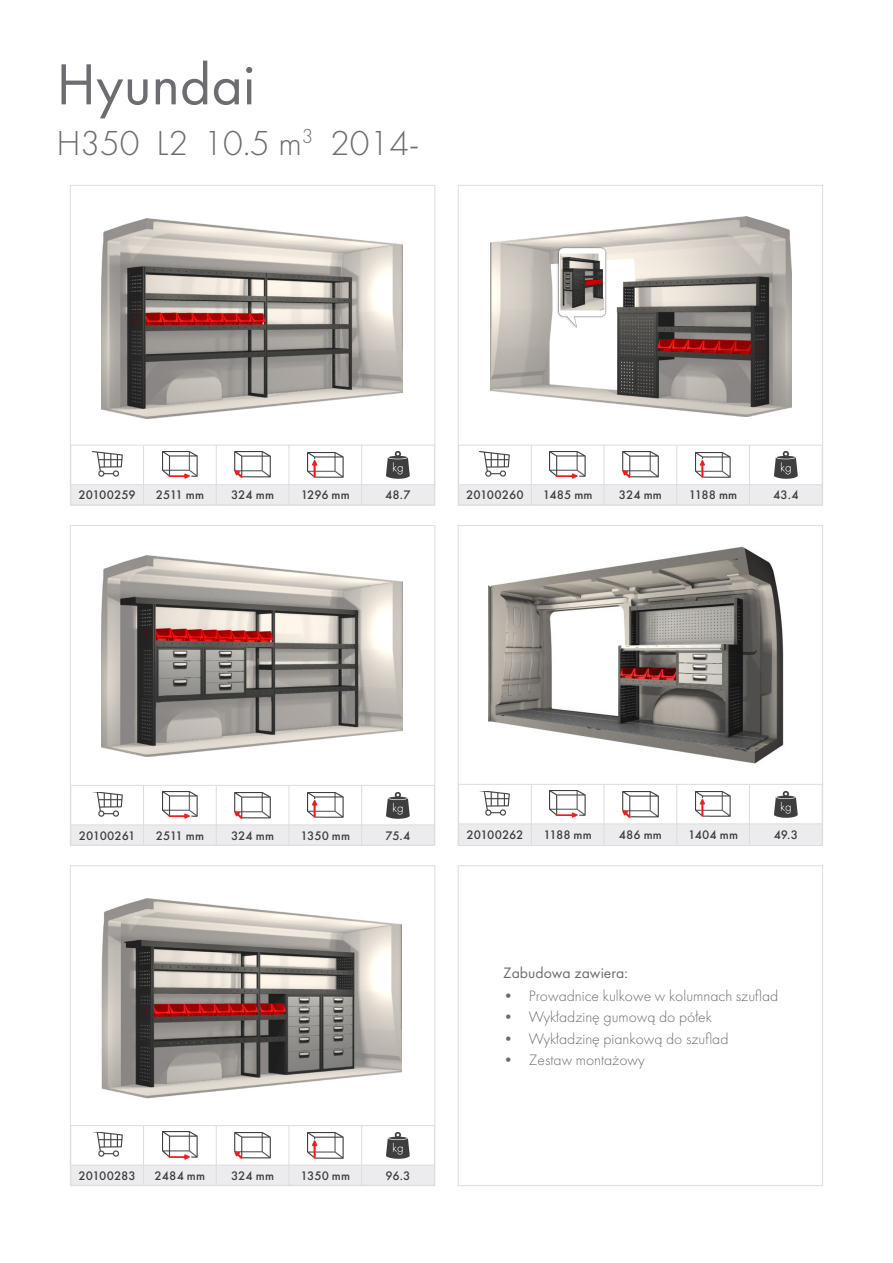
<style>
.page{position:relative;width:893px;height:1263px;background:#fff}
.page>*{position:absolute;margin:0;border:0;box-sizing:border-box;transform-origin:0 0}
.t1{font:60px "Futura";color:#6c6d70}
.t2{font:300 36px "Futura";color:#6c6d70}
.t3{font:300 15.6px "Futura";color:#6c6d70}
.t4{font:15.6px "Futura";color:#6c6d70}
.t5{font:500 12.9px "Futura";color:#3e3e3f}
.t6{font:500 12.9px "Futura";letter-spacing:-.02em;color:#3e3e3f}
</style>
<div class="page">
<div style="left:458px;top:865px;width:365px;height:321px;border:1px solid #dcdddf"></div>
<img style="left:102px;top:218px;width:301px;height:200px">
<img style="left:491px;top:216px;width:301px;height:200px">
<img style="left:102px;top:556px;width:301px;height:200px">
<img style="left:489px;top:546px;width:295px;height:218px">
<img style="left:101px;top:898px;width:301px;height:201px">
<hr style="left:71px;top:445px;width:73px;height:1px;background:#dcdddf">
<hr style="left:71px;top:445px;width:1px;height:39px;background:#dcdddf">
<hr style="left:144px;top:445px;width:72px;height:1px;background:#dcdddf">
<hr style="left:143px;top:445px;width:1px;height:39px;background:#dcdddf">
<hr style="left:216px;top:445px;width:73px;height:1px;background:#dcdddf">
<hr style="left:216px;top:445px;width:1px;height:39px;background:#dcdddf">
<hr style="left:289px;top:445px;width:73px;height:1px;background:#dcdddf">
<hr style="left:289px;top:445px;width:1px;height:39px;background:#dcdddf">
<hr style="left:362px;top:445px;width:73px;height:1px;background:#dcdddf">
<hr style="left:361px;top:445px;width:1px;height:39px;background:#dcdddf">
<hr style="left:434px;top:445px;width:1px;height:39px;background:#dcdddf">
<hr style="left:71px;top:484px;width:73px;height:1px;background:#dcdddf">
<hr style="left:71px;top:505px;width:73px;height:1px;background:#dcdddf">
<hr style="left:144px;top:484px;width:72px;height:1px;background:#dcdddf">
<hr style="left:144px;top:505px;width:72px;height:1px;background:#dcdddf">
<hr style="left:216px;top:484px;width:73px;height:1px;background:#dcdddf">
<hr style="left:216px;top:505px;width:73px;height:1px;background:#dcdddf">
<hr style="left:289px;top:484px;width:73px;height:1px;background:#dcdddf">
<hr style="left:289px;top:505px;width:73px;height:1px;background:#dcdddf">
<hr style="left:362px;top:484px;width:73px;height:1px;background:#dcdddf">
<hr style="left:362px;top:505px;width:73px;height:1px;background:#dcdddf">
<div style="left:71px;top:485px;width:364px;height:20px;background:#ececee"></div>
<img style="left:92px;top:452px;width:30px;height:24px">
<img style="left:162px;top:451px;width:36px;height:28px">
<img style="left:235px;top:452px;width:35px;height:26px">
<img style="left:308px;top:452px;width:35px;height:26px">
<img style="left:387px;top:452px;width:22px;height:26px">
<hr style="left:458px;top:445px;width:73px;height:1px;background:#dcdddf">
<hr style="left:458px;top:445px;width:1px;height:39px;background:#dcdddf">
<hr style="left:531px;top:445px;width:73px;height:1px;background:#dcdddf">
<hr style="left:531px;top:445px;width:1px;height:39px;background:#dcdddf">
<hr style="left:604px;top:445px;width:73px;height:1px;background:#dcdddf">
<hr style="left:604px;top:445px;width:1px;height:39px;background:#dcdddf">
<hr style="left:677px;top:445px;width:72px;height:1px;background:#dcdddf">
<hr style="left:676px;top:445px;width:1px;height:39px;background:#dcdddf">
<hr style="left:749px;top:445px;width:73px;height:1px;background:#dcdddf">
<hr style="left:749px;top:445px;width:1px;height:39px;background:#dcdddf">
<hr style="left:822px;top:445px;width:1px;height:39px;background:#dcdddf">
<hr style="left:458px;top:484px;width:73px;height:1px;background:#dcdddf">
<hr style="left:458px;top:505px;width:73px;height:1px;background:#dcdddf">
<hr style="left:531px;top:484px;width:73px;height:1px;background:#dcdddf">
<hr style="left:531px;top:505px;width:73px;height:1px;background:#dcdddf">
<hr style="left:604px;top:484px;width:73px;height:1px;background:#dcdddf">
<hr style="left:604px;top:505px;width:73px;height:1px;background:#dcdddf">
<hr style="left:677px;top:484px;width:72px;height:1px;background:#dcdddf">
<hr style="left:677px;top:505px;width:72px;height:1px;background:#dcdddf">
<hr style="left:749px;top:484px;width:73px;height:1px;background:#dcdddf">
<hr style="left:749px;top:505px;width:73px;height:1px;background:#dcdddf">
<div style="left:458px;top:485px;width:365px;height:20px;background:#ececee"></div>
<img style="left:480px;top:452px;width:30px;height:24px">
<img style="left:550px;top:451px;width:35px;height:28px">
<img style="left:623px;top:452px;width:35px;height:26px">
<img style="left:695px;top:452px;width:36px;height:26px">
<img style="left:774px;top:452px;width:23px;height:26px">
<hr style="left:71px;top:785px;width:73px;height:1px;background:#dcdddf">
<hr style="left:71px;top:785px;width:1px;height:40px;background:#dcdddf">
<hr style="left:144px;top:785px;width:72px;height:1px;background:#dcdddf">
<hr style="left:143px;top:785px;width:1px;height:40px;background:#dcdddf">
<hr style="left:216px;top:785px;width:73px;height:1px;background:#dcdddf">
<hr style="left:216px;top:785px;width:1px;height:40px;background:#dcdddf">
<hr style="left:289px;top:785px;width:73px;height:1px;background:#dcdddf">
<hr style="left:289px;top:785px;width:1px;height:40px;background:#dcdddf">
<hr style="left:362px;top:785px;width:73px;height:1px;background:#dcdddf">
<hr style="left:361px;top:785px;width:1px;height:40px;background:#dcdddf">
<hr style="left:434px;top:785px;width:1px;height:40px;background:#dcdddf">
<hr style="left:71px;top:845px;width:73px;height:1px;background:#dcdddf">
<hr style="left:144px;top:845px;width:72px;height:1px;background:#dcdddf">
<hr style="left:216px;top:845px;width:73px;height:1px;background:#dcdddf">
<hr style="left:289px;top:845px;width:73px;height:1px;background:#dcdddf">
<hr style="left:362px;top:845px;width:73px;height:1px;background:#dcdddf">
<div style="left:71px;top:825px;width:364px;height:20px;background:#ececee"></div>
<img style="left:92px;top:792px;width:30px;height:24px">
<img style="left:162px;top:791px;width:36px;height:28px">
<img style="left:235px;top:792px;width:35px;height:26px">
<img style="left:308px;top:792px;width:35px;height:26px">
<img style="left:387px;top:792px;width:22px;height:26px">
<hr style="left:458px;top:784px;width:73px;height:1px;background:#dcdddf">
<hr style="left:458px;top:784px;width:1px;height:40px;background:#dcdddf">
<hr style="left:531px;top:784px;width:73px;height:1px;background:#dcdddf">
<hr style="left:531px;top:784px;width:1px;height:40px;background:#dcdddf">
<hr style="left:604px;top:784px;width:73px;height:1px;background:#dcdddf">
<hr style="left:604px;top:784px;width:1px;height:40px;background:#dcdddf">
<hr style="left:677px;top:784px;width:72px;height:1px;background:#dcdddf">
<hr style="left:676px;top:784px;width:1px;height:40px;background:#dcdddf">
<hr style="left:749px;top:784px;width:73px;height:1px;background:#dcdddf">
<hr style="left:749px;top:784px;width:1px;height:40px;background:#dcdddf">
<hr style="left:822px;top:784px;width:1px;height:40px;background:#dcdddf">
<hr style="left:458px;top:845px;width:73px;height:1px;background:#dcdddf">
<hr style="left:531px;top:845px;width:73px;height:1px;background:#dcdddf">
<hr style="left:604px;top:845px;width:73px;height:1px;background:#dcdddf">
<hr style="left:677px;top:845px;width:72px;height:1px;background:#dcdddf">
<hr style="left:749px;top:845px;width:73px;height:1px;background:#dcdddf">
<div style="left:458px;top:824px;width:365px;height:21px;background:#ececee"></div>
<img style="left:480px;top:791px;width:30px;height:24px">
<img style="left:550px;top:790px;width:35px;height:28px">
<img style="left:623px;top:791px;width:35px;height:26px">
<img style="left:695px;top:791px;width:36px;height:26px">
<img style="left:774px;top:791px;width:23px;height:26px">
<hr style="left:71px;top:1125px;width:73px;height:1px;background:#dcdddf">
<hr style="left:71px;top:1126px;width:1px;height:39px;background:#dcdddf">
<hr style="left:144px;top:1125px;width:72px;height:1px;background:#dcdddf">
<hr style="left:143px;top:1126px;width:1px;height:39px;background:#dcdddf">
<hr style="left:216px;top:1125px;width:73px;height:1px;background:#dcdddf">
<hr style="left:216px;top:1126px;width:1px;height:39px;background:#dcdddf">
<hr style="left:289px;top:1125px;width:73px;height:1px;background:#dcdddf">
<hr style="left:289px;top:1126px;width:1px;height:39px;background:#dcdddf">
<hr style="left:362px;top:1125px;width:73px;height:1px;background:#dcdddf">
<hr style="left:361px;top:1126px;width:1px;height:39px;background:#dcdddf">
<hr style="left:434px;top:1126px;width:1px;height:39px;background:#dcdddf">
<hr style="left:71px;top:1185px;width:73px;height:1px;background:#dcdddf">
<hr style="left:144px;top:1185px;width:72px;height:1px;background:#dcdddf">
<hr style="left:216px;top:1185px;width:73px;height:1px;background:#dcdddf">
<hr style="left:289px;top:1185px;width:73px;height:1px;background:#dcdddf">
<hr style="left:362px;top:1185px;width:73px;height:1px;background:#dcdddf">
<div style="left:71px;top:1165px;width:364px;height:20px;background:#ececee"></div>
<img style="left:92px;top:1132px;width:30px;height:25px">
<img style="left:162px;top:1131px;width:36px;height:28px">
<img style="left:235px;top:1132px;width:35px;height:26px">
<img style="left:308px;top:1132px;width:35px;height:26px">
<img style="left:387px;top:1132px;width:22px;height:26px">
<p class="t1" style="left:56px;top:49px;width:201px">Hyundai</p>
<p class="t2" style="left:56px;top:123px;width:364px">H350 L2 10.5 m<sup>3</sup> 2014-</p>
<p class="t5" style="left:79px;top:487px;width:59px">20100259</p>
<p class="t5" style="left:156px;top:487px;width:50px">2511 mm</p>
<p class="t5" style="left:231px;top:487px;width:44px">324 mm</p>
<p class="t5" style="left:301px;top:487px;width:51px">1296 mm</p>
<p class="t5" style="left:385px;top:487px;width:27px">48.7</p>
<p class="t5" style="left:466px;top:487px;width:59px">20100260</p>
<p class="t5" style="left:543px;top:487px;width:51px">1485 mm</p>
<p class="t5" style="left:619px;top:487px;width:44px">324 mm</p>
<p class="t5" style="left:689px;top:487px;width:50px">1188 mm</p>
<p class="t5" style="left:773px;top:487px;width:27px">43.4</p>
<p class="t6" style="left:79px;top:828px;width:58px">20100261</p>
<p class="t5" style="left:156px;top:828px;width:50px">2511 mm</p>
<p class="t5" style="left:231px;top:828px;width:44px">324 mm</p>
<p class="t5" style="left:300px;top:828px;width:51px">1350 mm</p>
<p class="t5" style="left:386px;top:828px;width:26px">75.4</p>
<p class="t6" style="left:466px;top:827px;width:59px">20100262</p>
<p class="t5" style="left:543px;top:827px;width:50px">1188 mm</p>
<p class="t5" style="left:619px;top:827px;width:45px">486 mm</p>
<p class="t5" style="left:688px;top:827px;width:51px">1404 mm</p>
<p class="t5" style="left:774px;top:827px;width:26px">49.3</p>
<p class="t5" style="left:78px;top:1168px;width:59px">20100283</p>
<p class="t5" style="left:155px;top:1168px;width:52px">2484 mm</p>
<p class="t5" style="left:231px;top:1168px;width:44px">324 mm</p>
<p class="t5" style="left:300px;top:1168px;width:51px">1350 mm</p>
<p class="t5" style="left:385px;top:1168px;width:27px">96.3</p>
<p class="t4" style="left:503px;top:963px;width:126px">Zabudowa zawiera:</p>
<p class="t3" style="left:503px;top:987px;width:277px">• Prowadnice kulkowe w kolumnach szuflad</p>
<p class="t3" style="left:503px;top:1008px;width:210px">• Wykładzinę gumową do półek</p>
<p class="t3" style="left:503px;top:1029px;width:227px">• Wykładzinę piankową do szuflad</p>
<p class="t3" style="left:503px;top:1051px;width:143px">• Zestaw montażowy</p>
</div>
